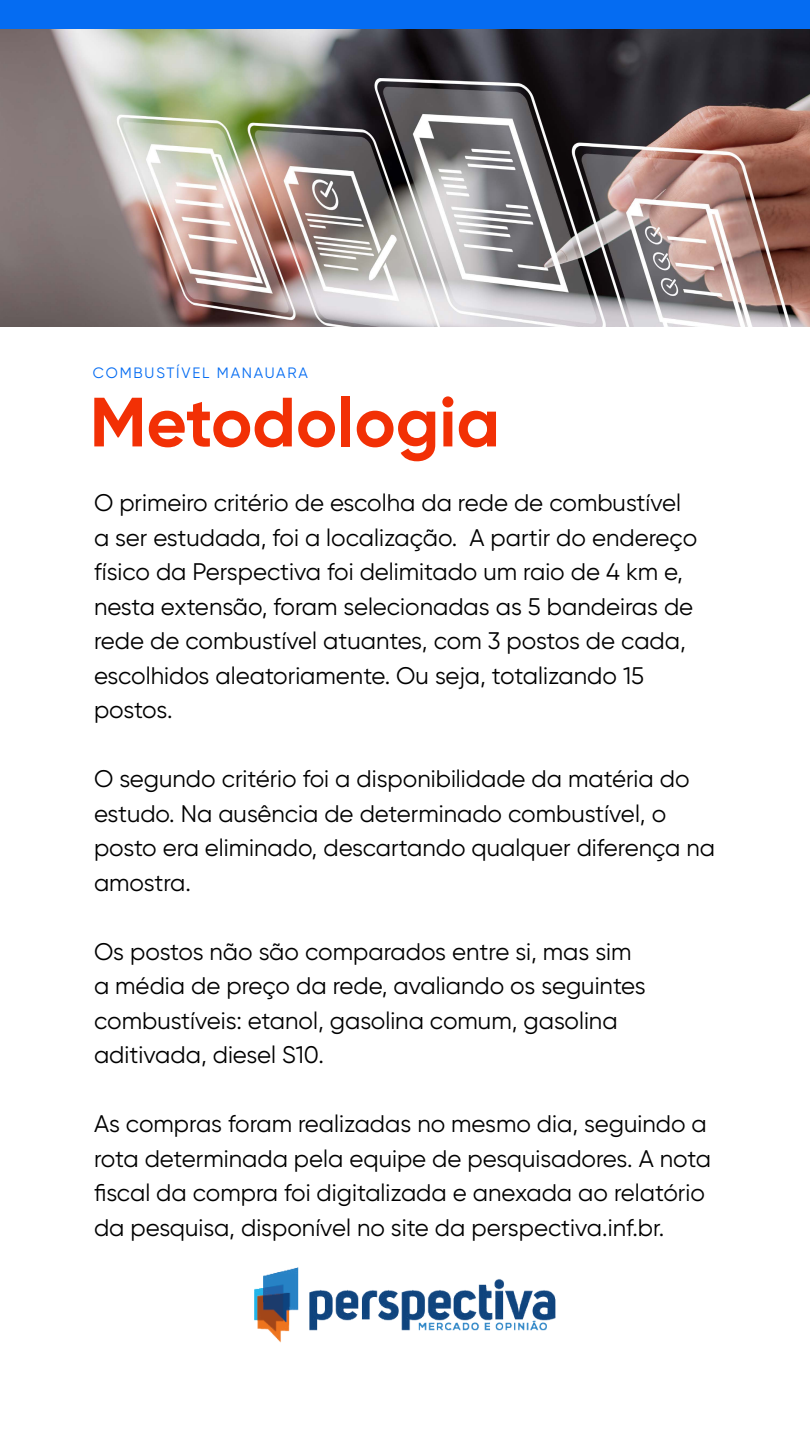
<style>
.page{position:relative;width:810px;height:1440px;background:#fff}
.page>*{position:absolute;margin:0;border:0;box-sizing:border-box;transform-origin:0 0}
.t1{font:700 69.6px "Gilroy";color:#f23005}
.t2{font:24px/34.5px "Gilroy";color:#000}
.t3{font:15px "Gilroy";letter-spacing:.12em;color:#056cf2}
</style>
<div class="page">
<div style="left:0;top:0;width:810px;height:94px;background:#056cf2"></div>
<img style="left:254px;top:1268px;width:302px;height:75px">
<img style="left:0;top:30px;width:810px;height:296px">
<p class="t3" style="left:93px;top:364px;width:216px">COMBUSTÍVEL MANAUARA</p>
<h1 class="t1" style="left:90px;top:379px;width:412px">Metodologia</h1>
<p class="t2" style="left:94px;top:485px;width:605px">O primeiro critério de escolha da rede de combustível a ser estudada, foi a localização. A partir do endereço físico da Perspectiva foi delimitado um raio de 4 km e, nesta extensão, foram selecionadas as 5 bandeiras de rede de combustível atuantes, com 3 postos de cada, escolhidos aleatoriamente. Ou seja, totalizando 15 postos.</p>
<p class="t2" style="left:94px;top:761px;width:623px">O segundo critério foi a disponibilidade da matéria do estudo. Na ausência de determinado combustível, o posto era eliminado, descartando qualquer diferença na amostra.</p>
<p class="t2" style="left:94px;top:934px;width:553px">Os postos não são comparados entre si, mas sim a média de preço da rede, avaliando os seguintes combustíveis: etanol, gasolina comum, gasolina aditivada, diesel S10.</p>
<p class="t2" style="left:94px;top:1106px;width:618px">As compras foram realizadas no mesmo dia, seguindo a rota determinada pela equipe de pesquisadores. A nota fiscal da compra foi digitalizada e anexada ao relatório da pesquisa, disponível no site da perspectiva.inf.br.</p>
</div>
